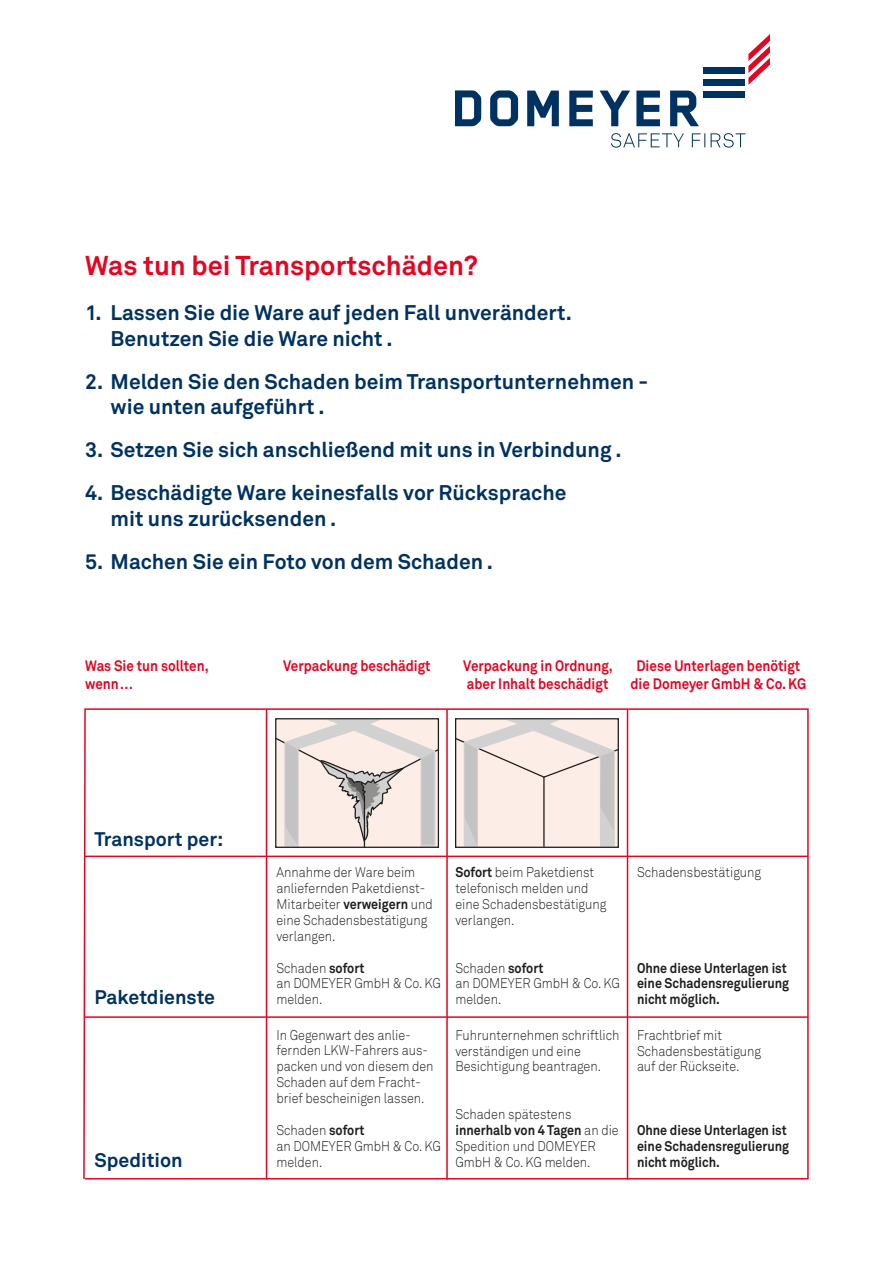
<style>
.page{position:relative;width:893px;height:1263px;background:#fff}
.page>*{position:absolute;margin:0;border:0;box-sizing:border-box;transform-origin:0 0}
.t1{font:700 27px "Akkurat";color:#e40522}
.t2{font:700 21px/25.2px "Akkurat";color:#003261}
.t3{font:700 19.5px "Akkurat";color:#003261}
.t4{font:700 15px/18px "Akkurat";color:#e40522;scale:.9 1}
.t5{font:300 13.95px/15.9px "Akkurat";color:#1d1d1b;scale:.9 1}
.t6{font:700 13.95px/15.9px "Akkurat";color:#1d1d1b;scale:.9 1}
.s1{font-weight:700}
</style>
<div class="page">
<svg style="left:455px;top:90px;width:244px;height:36px"></svg>
<div style="left:703px;top:91px;width:42px;height:7px;background:#003261"></div>
<div style="left:703px;top:67px;width:42px;height:7px;background:#003261"></div>
<div style="left:703px;top:79px;width:42px;height:7px;background:#003261"></div>
<svg style="left:611px;top:133px;width:134px;height:15px"></svg>
<svg style="left:748px;top:34px;width:22px;height:51px"></svg>
<svg style="left:83px;top:708px;width:726px;height:472px"></svg>
<h1 class="t1" style="left:85px;top:249px;width:394px">Was tun bei Transportschäden?</h1>
<h2 class="t2" style="left:111px;top:300px;width:463px;text-indent:-26px">1. Lassen Sie die Ware auf jeden Fall unverändert.<br>Benutzen Sie die Ware nicht .</h2>
<h2 class="t2" style="left:111px;top:368px;width:539px;text-indent:-25px">2. Melden Sie den Schaden beim Transportunternehmen - wie unten aufgeführt .</h2>
<h2 class="t2" style="left:85px;top:437px;width:538px">3. Setzen Sie sich anschließend mit uns in Verbindung .</h2>
<h2 class="t2" style="left:111px;top:480px;width:457px;text-indent:-25px">4. Beschädigte Ware keinesfalls vor Rücksprache mit uns zurücksenden .</h2>
<h2 class="t2" style="left:85px;top:548px;width:409px">5. Machen Sie ein Foto von dem Schaden .</h2>
<p class="t4" style="left:85px;top:657px;width:139px">Was Sie tun sollten, wenn…</p>
<p class="t4" style="left:283px;top:657px;width:165px">Verpackung beschädigt</p>
<p class="t4" style="left:463px;top:657px;width:168px">Verpackung in Ordnung, aber Inhalt beschädigt</p>
<p class="t4" style="left:630px;top:657px;width:197px;text-align:center">Diese Unterlagen benötigt die Domeyer GmbH &amp; Co. KG</p>
<h3 class="t3" style="left:95px;top:827px;width:130px">Transport per:</h3>
<h3 class="t3" style="left:95px;top:985px;width:122px">Paketdienste</h3>
<h3 class="t3" style="left:95px;top:1148px;width:90px">Spedition</h3>
<p class="t5" style="left:276px;top:864px;width:175px">Annahme der Ware beim anliefernden Paketdienst-<br>Mitarbeiter <span class="s1">verweigern</span> und eine Schadensbestätigung verlangen.</p>
<p class="t5" style="left:276px;top:959px;width:184px">Schaden <span class="s1">sofort<br></span>an DOMEYER GmbH &amp; Co. KG melden.</p>
<p class="t5" style="left:276px;top:1026px;width:176px">In Gegenwart des anlie&shy;fernden LKW-Fahrers aus&shy;packen und von diesem den<br>Schaden auf dem Fracht&shy;brief bescheinigen lassen.</p>
<p class="t5" style="left:276px;top:1122px;width:184px">Schaden <span class="s1">sofort<br></span>an DOMEYER GmbH &amp; Co. KG melden.</p>
<p class="t5" style="left:455px;top:864px;width:169px"><span class="s1">Sofort</span> beim Paketdienst telefonisch melden und eine Schadensbestätigung verlangen.</p>
<p class="t5" style="left:455px;top:959px;width:184px">Schaden <span class="s1">sofort<br></span>an DOMEYER GmbH &amp; Co. KG melden.</p>
<p class="t5" style="left:455px;top:1026px;width:184px">Fuhrunternehmen schriftlich verständigen und eine<br>Besichtigung beantragen.</p>
<p class="t5" style="left:455px;top:1106px;width:183px">Schaden spätestens <span class="s1">innerhalb von 4 Tagen</span> an die<br>Spedition und DOMEYER<br>GmbH &amp; Co. KG melden.</p>
<p class="t5" style="left:637px;top:864px;width:140px">Schadensbestätigung</p>
<p class="t6" style="left:637px;top:959px;width:171px">Ohne diese Unterlagen ist eine Schadensregulierung nicht möglich.</p>
<p class="t5" style="left:637px;top:1026px;width:140px">Frachtbrief mit<br>Schadensbestätigung auf der Rückseite.</p>
<p class="t6" style="left:637px;top:1122px;width:171px">Ohne diese Unterlagen ist eine Schadensregulierung nicht möglich.</p>
</div>
